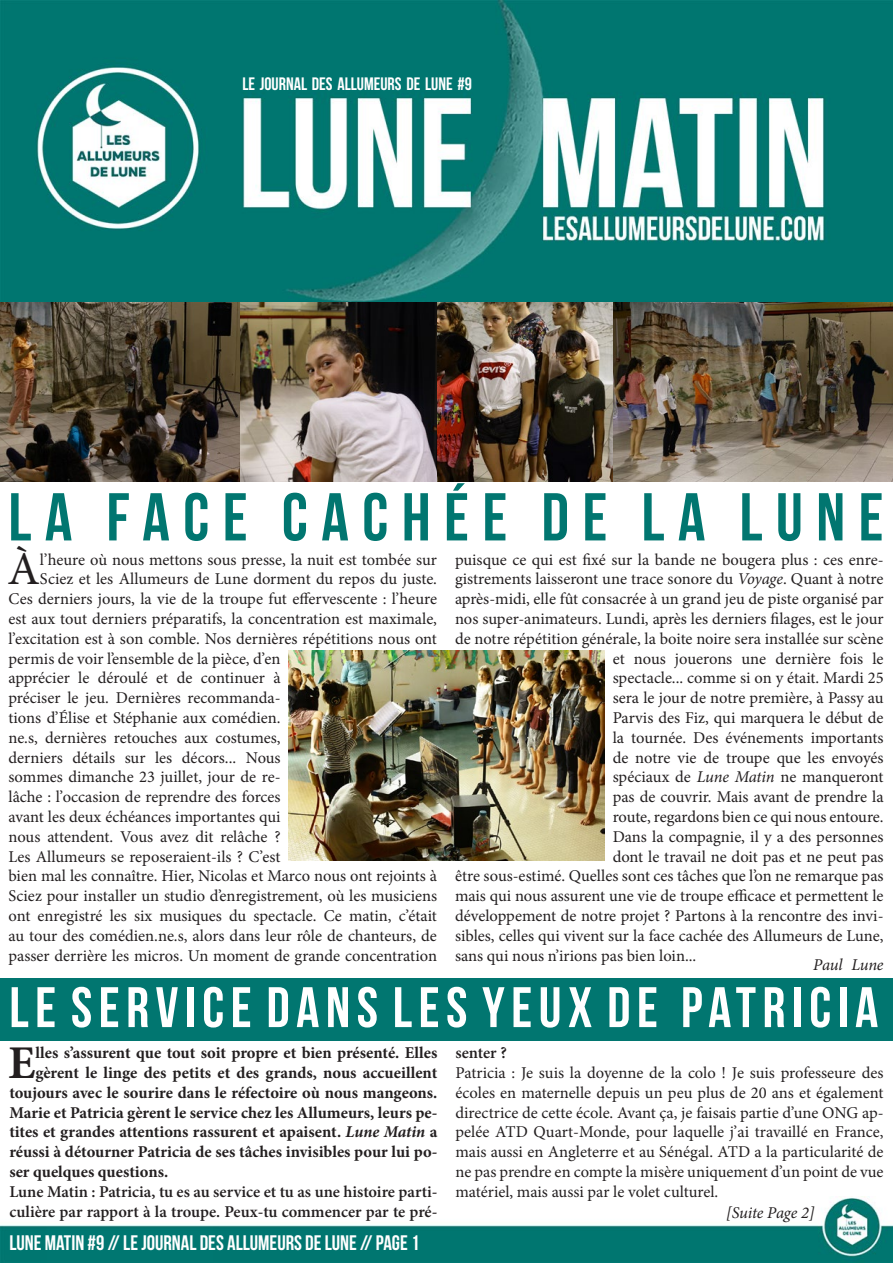
<style>
.page{position:relative;width:893px;height:1263px;background:#fff}
.page>*{position:absolute;margin:0;border:0;box-sizing:border-box;transform-origin:0 0}
.t1{font:67.5px "Bebas Neue";letter-spacing:.2em;color:#017670}
.t2{font:57px "Bebas Neue";letter-spacing:.115em;color:#fff}
.t3{font:46.95px "Minion Pro";color:#231f20}
.t4{font:700 46.95px "Minion Pro";color:#231f20}
.t5{font:21px "Bebas Neue";color:#fff}
.t6{font:18px "Bebas Neue";color:#fff}
.t7{font:16.5px/19.8px "Minion Pro";color:#231f20;text-align:justify}
.t8{font:700 16.5px "Minion Pro";color:#231f20}
.t9{font:600 16.5px/19.8px "Minion Pro";color:#231f20}
.t10{font:italic 16.5px "Minion Pro";letter-spacing:-.015em;color:#231f20}
.s1{font-style:italic}
</style>
<div class="page">
<div style="left:0;top:979px;width:893px;height:62px;background:#017670"></div>
<img style="left:0;top:1197px;width:893px;height:66px">
<img style="left:0;top:0;width:893px;height:302px">
<img style="left:0;top:302px;width:437px;height:179px">
<img style="left:437px;top:302px;width:456px;height:179px">
<img style="left:289px;top:650px;width:315px;height:211px">
<p class="t6" style="left:242px;top:73px;width:231px">LE JOURNAL DES ALLUMEURS DE LUNE #9</p>
<h1 class="t1" style="left:8px;top:480px;width:876px">LA FACE CACHÉE DE LA LUNE</h1>
<h3 class="t3" style="left:8px;top:538px;width:34px">À</h3>
<p class="t7" style="left:40px;top:549px;width:398px">l’heure où nous mettons sous presse, la nuit est tombée sur</p>
<p class="t7" style="left:455px;top:549px;width:430px">puisque ce qui est fixé sur la bande ne bougera plus : ces enre-</p>
<p class="t7" style="left:455px;top:569px;width:430px">gistrements laisseront une trace sonore du <span class="s1">Voyage</span>. Quant à notre</p>
<p class="t7" style="left:455px;top:589px;width:430px">après-midi, elle fût consacrée à un grand jeu de piste organisé par</p>
<p class="t7" style="left:455px;top:609px;width:430px">nos super-animateurs. Lundi, après les derniers filages, est le jour</p>
<p class="t7" style="left:455px;top:629px;width:430px">de notre répétition générale, la boite noire sera installée sur scène</p>
<p class="t7" style="left:613px;top:648px;width:272px">et nous jouerons une dernière fois le</p>
<p class="t7" style="left:613px;top:668px;width:272px">spectacle... comme si on y était. Mardi 25</p>
<p class="t7" style="left:613px;top:688px;width:272px">sera le jour de notre première, à Passy au</p>
<p class="t7" style="left:613px;top:708px;width:272px">Parvis des Fiz, qui marquera le début de</p>
<p class="t7" style="left:613px;top:728px;width:272px">la tournée. Des événements importants</p>
<p class="t7" style="left:613px;top:747px;width:272px">de notre vie de troupe que les envoyés</p>
<p class="t7" style="left:613px;top:767px;width:272px">spéciaux de <span class="s1">Lune Matin</span> ne manqueront</p>
<p class="t7" style="left:613px;top:787px;width:272px">pas de couvrir. Mais avant de prendre la</p>
<p class="t7" style="left:613px;top:807px;width:272px">route, regardons bien ce qui nous entoure.</p>
<p class="t7" style="left:613px;top:827px;width:272px">Dans la compagnie, il y a des personnes</p>
<p class="t7" style="left:613px;top:846px;width:272px">dont le travail ne doit pas et ne peut pas</p>
<p class="t7" style="left:455px;top:866px;width:430px">être sous-estimé. Quelles sont ces tâches que l’on ne remarque pas</p>
<p class="t7" style="left:455px;top:886px;width:430px">mais qui nous assurent une vie de troupe efficace et permettent le</p>
<p class="t7" style="left:455px;top:906px;width:430px">développement de notre projet ? Partons à la rencontre des invi-</p>
<p class="t7" style="left:455px;top:926px;width:430px">sibles, celles qui vivent sur la face cachée des Allumeurs de Lune,</p>
<p class="t7" style="left:455px;top:945px;width:243px">sans qui nous n’irions pas bien loin...</p>
<h2 class="t2" style="left:9px;top:976px;width:870px">LE SERVICE DANS LES YEUX DE PATRICIA</h2>
<h3 class="t4" style="left:8px;top:1030px;width:29px">E</h3>
<p class="t8" style="left:35px;top:1041px;width:404px">lles s’assurent que tout soit propre et bien présenté. Elles</p>
<p class="t7" style="left:40px;top:569px;width:399px">Sciez et les Allumeurs de Lune dorment du repos du juste.</p>
<p class="t7" style="left:8px;top:589px;width:430px">Ces derniers jours, la vie de la troupe fut effervescente : l’heure</p>
<p class="t7" style="left:8px;top:609px;width:430px">est aux tout derniers préparatifs, la concentration est maximale,</p>
<p class="t7" style="left:8px;top:629px;width:430px">l’excitation est à son comble. Nos dernières répétitions nous ont</p>
<p class="t7" style="left:8px;top:648px;width:274px">permis de voir l’ensemble de la pièce, d’en</p>
<p class="t7" style="left:8px;top:668px;width:274px">apprécier le déroulé et de continuer à</p>
<p class="t7" style="left:8px;top:688px;width:274px">préciser le jeu. Dernières recommanda-</p>
<p class="t7" style="left:8px;top:708px;width:274px">tions d’Élise et Stéphanie aux comédien.</p>
<p class="t7" style="left:8px;top:728px;width:274px">ne.s, dernières retouches aux costumes,</p>
<p class="t7" style="left:8px;top:747px;width:274px">derniers détails sur les décors... Nous</p>
<p class="t7" style="left:8px;top:767px;width:274px">sommes dimanche 23 juillet, jour de re-</p>
<p class="t7" style="left:8px;top:787px;width:274px">lâche : l’occasion de reprendre des forces</p>
<p class="t7" style="left:8px;top:807px;width:274px">avant les deux échéances importantes qui</p>
<p class="t7" style="left:8px;top:827px;width:274px">nous attendent. Vous avez dit relâche ?</p>
<p class="t7" style="left:8px;top:846px;width:274px">Les Allumeurs se reposeraient-ils ? C’est</p>
<p class="t7" style="left:8px;top:866px;width:430px">bien mal les connaître. Hier, Nicolas et Marco nous ont rejoints à</p>
<p class="t7" style="left:8px;top:886px;width:430px">Sciez pour installer un studio d’enregistrement, où les musiciens</p>
<p class="t7" style="left:8px;top:906px;width:430px">ont enregistré les six musiques du spectacle. Ce matin, c’était</p>
<p class="t7" style="left:8px;top:926px;width:430px">au tour des comédien.ne.s, alors dans leur rôle de chanteurs, de</p>
<p class="t7" style="left:8px;top:945px;width:430px">passer derrière les micros. Un moment de grande concentration</p>
<p class="t10" style="left:813px;top:953px;width:72px">Paul Lune</p>
<p class="t9" style="left:455px;top:1043px;width:53px">senter ?</p>
<p class="t7" style="left:455px;top:1063px;width:430px">Patricia : Je suis la doyenne de la colo ! Je suis professeure des écoles en maternelle depuis un peu plus de 20 ans et également directrice de cette école. Avant ça, je faisais partie d’une ONG ap&shy;pelée ATD Quart-Monde, pour laquelle j’ai travaillé en France, mais aussi en Angleterre et au Sénégal. ATD a la particularité de ne pas prendre en compte la misère uniquement d’un point de vue matériel, mais aussi par le volet culturel.</p>
<p class="t8" style="left:35px;top:1061px;width:403px">gèrent le linge des petits et des grands, nous accueillent</p>
<p class="t8" style="left:9px;top:1081px;width:430px">toujours avec le sourire dans le réfectoire où nous mangeons.</p>
<p class="t8" style="left:9px;top:1100px;width:430px">Marie et Patricia gèrent le service chez les Allumeurs, leurs pe-</p>
<p class="t8" style="left:9px;top:1120px;width:430px">tites et grandes attentions rassurent et apaisent. <span class="s1">Lune Matin</span> a</p>
<p class="t8" style="left:9px;top:1140px;width:430px">réussi à détourner Patricia de ses tâches invisibles pour lui po-</p>
<p class="t8" style="left:9px;top:1160px;width:160px">ser quelques questions.</p>
<p class="t9" style="left:9px;top:1181px;width:430px">Lune Matin : Patricia, tu es au service et tu as une histoire parti&shy;culière par rapport à la troupe. Peux-tu commencer par te pré-</p>
<p class="t10" style="left:726px;top:1201px;width:90px">[Suite Page 2]</p>
<p class="t5" style="left:9px;top:1231px;width:412px">LUNE MATIN #9 // LE JOURNAL DES ALLUMEURS DE LUNE // PAGE 1</p>
</div>
